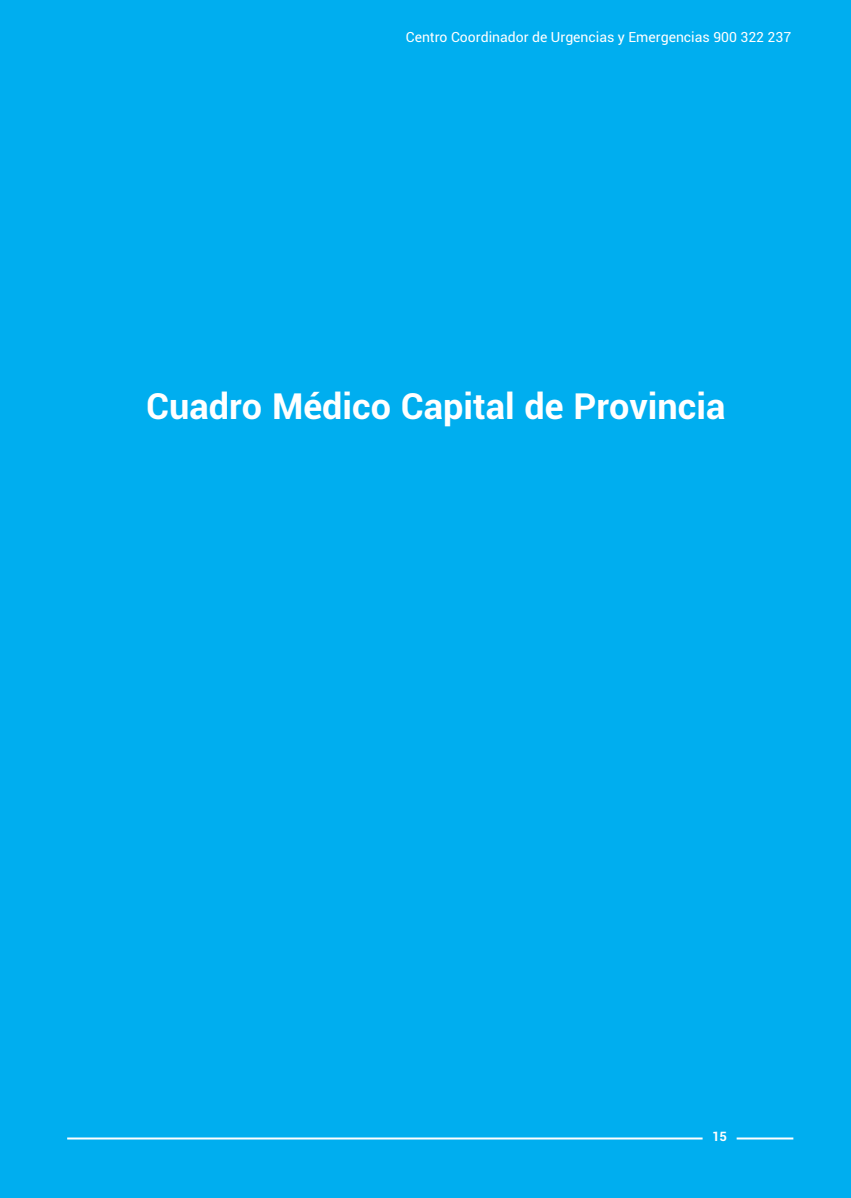
<style>
.page{position:relative;width:851px;height:1198px;background:#fff}
.page>*{position:absolute;margin:0;border:0;box-sizing:border-box;transform-origin:0 0}
.t1{font:700 36px "Roboto";color:#fff}
.t2{font:14px "Roboto";color:#fff}
.t3{font:700 13px "Roboto";color:#fff}
</style>
<div class="page">
<div style="left:0;top:0;width:850px;height:1197px;background:#00aeef"></div>
<hr style="left:67px;top:1137px;width:635px;height:2px;background:#fff">
<hr style="left:736px;top:1137px;width:57px;height:2px;background:#fff">
<p class="t2" style="left:406px;top:31px;width:387px">Centro Coordinador de Urgencias y Emergencias 900 322 237</p>
<h1 class="t1" style="left:146px;top:391px;width:580px">Cuadro Médico Capital de Provincia</h1>
<p class="t3" style="left:712px;top:1131px;width:16px">15</p>
</div>
